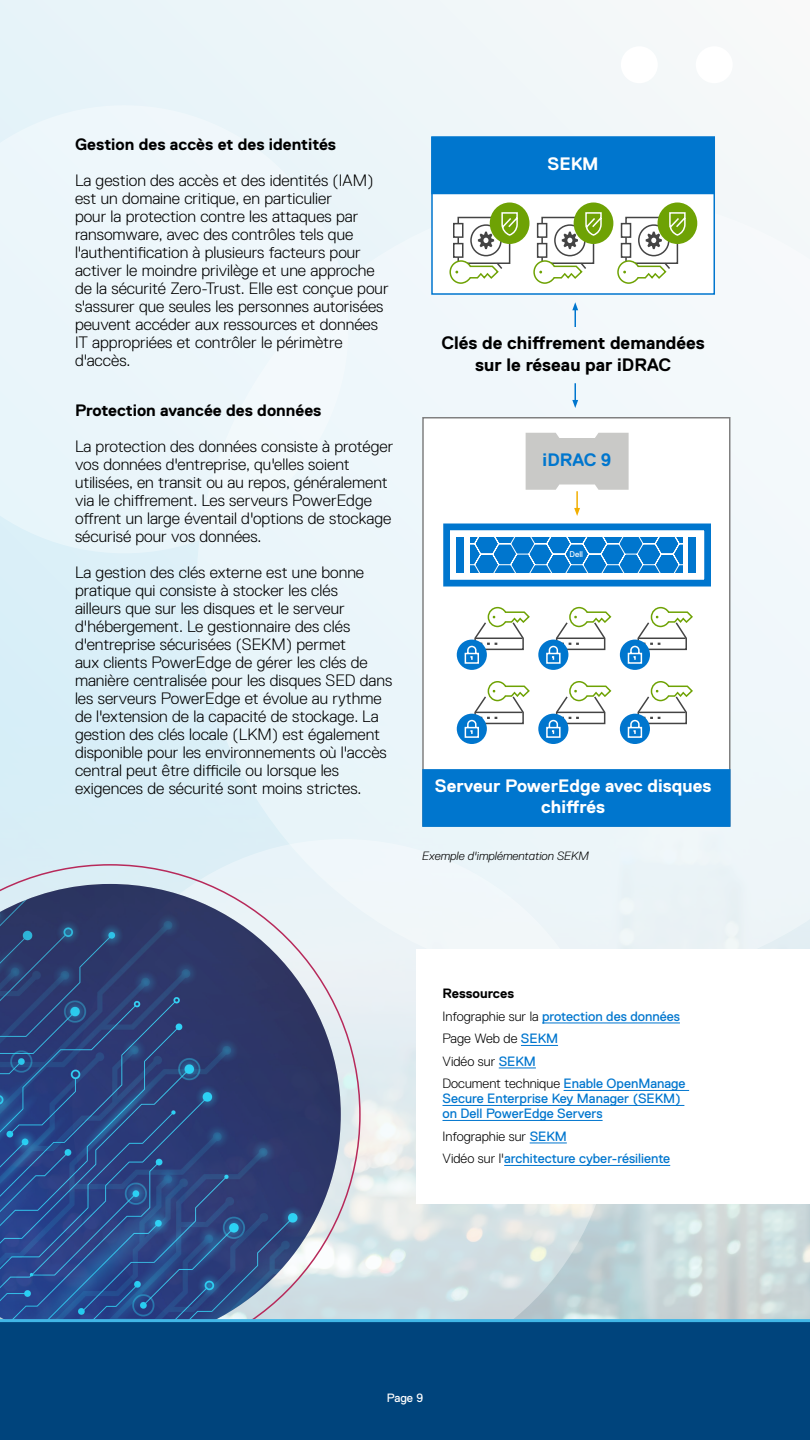
<style>
.page{position:relative;width:810px;height:1440px;background:#fff}
.page>*{position:absolute;margin:0;border:0;box-sizing:border-box;transform-origin:0 0}
.t1{font:700 18px/21.6px "Dell Replica";color:#000;text-align:center}
.t2{font:700 18px/21.6px "Dell Replica";color:#fff;text-align:center}
.t3{font:700 18px "Dell Replica";color:#0076ce}
.t4{font:300 16.5px/18px "Dell Replica";color:#000}
.t5{font:700 16.5px "Dell Replica";color:#000}
.t6{font:13.5px/15px "Dell Replica";color:#0076ce}
.t7{font:300 13.5px/22.5px "Dell Replica";color:#000}
.t8{font:italic 300 12px "Dell Replica";color:#000}
.t9{font:12px "Dell Replica";color:#fff}
.t10{font:8.25px "Dell Replica";color:#fff}
.s1{font-weight:700}
.s2{font-weight:400;color:#0076ce}
.s3{font-weight:300;color:#000}
</style>
<div class="page">
<div style="left:0;top:0;width:810px;height:1440px;background:linear-gradient(to right,#dff1f9,#f9faf9)"></div>
<img style="left:0;top:712px;width:810px;height:607px">
<div style="left:0;top:105px;width:348px;height:448px;background:#ebf5fa"></div>
<div style="left:196px;top:194px;width:614px;height:756px;background:#eef7fb"></div>
<svg style="left:72px;top:839px;width:541px;height:541px"></svg>
<div style="left:431px;top:136px;width:284px;height:159px;background:#fff;border:2px solid #0076ce"></div>
<div style="left:422px;top:417px;width:308px;height:409px;background:#fff;border:2px solid #808080"></div>
<svg style="left:0;top:864px;width:361px;height:455px;background:#e0e7ed"></svg>
<img style="left:0;top:884px;width:341px;height:435px">
<div style="left:431px;top:136px;width:284px;height:58px;background:#0076ce;border:2px solid #0076ce"></div>
<svg style="left:478px;top:232px;width:16px;height:17px"></svg>
<div style="left:470px;top:224px;width:32px;height:32px;border:2px solid #444;border-radius:50%"></div>
<div style="left:458px;top:217px;width:52px;height:47px;border:2px solid #444"></div>
<div style="left:453px;top:223px;width:11px;height:15px;background:#fff;border:2px solid #444"></div>
<div style="left:453px;top:243px;width:11px;height:15px;background:#fff;border:2px solid #444"></div>
<svg style="left:449px;top:260px;width:55px;height:24px"></svg>
<div style="left:490px;top:202px;width:40px;height:42px;background:#6ea204;border-radius:50%"></div>
<svg style="left:501px;top:212px;width:17px;height:24px"></svg>
<svg style="left:562px;top:232px;width:16px;height:17px"></svg>
<div style="left:554px;top:224px;width:32px;height:32px;border:2px solid #444;border-radius:50%"></div>
<div style="left:541px;top:217px;width:53px;height:47px;border:2px solid #444"></div>
<div style="left:537px;top:223px;width:10px;height:15px;background:#fff;border:2px solid #444"></div>
<div style="left:537px;top:243px;width:10px;height:15px;background:#fff;border:2px solid #444"></div>
<svg style="left:533px;top:260px;width:55px;height:24px"></svg>
<div style="left:574px;top:202px;width:39px;height:42px;background:#6ea204;border-radius:50%"></div>
<svg style="left:585px;top:212px;width:17px;height:24px"></svg>
<svg style="left:646px;top:232px;width:16px;height:17px"></svg>
<div style="left:638px;top:224px;width:32px;height:32px;border:2px solid #444;border-radius:50%"></div>
<div style="left:625px;top:217px;width:53px;height:47px;border:2px solid #444"></div>
<div style="left:621px;top:223px;width:10px;height:15px;background:#fff;border:2px solid #444"></div>
<div style="left:621px;top:243px;width:10px;height:15px;background:#fff;border:2px solid #444"></div>
<svg style="left:617px;top:260px;width:55px;height:24px"></svg>
<div style="left:658px;top:202px;width:39px;height:42px;background:#6ea204;border-radius:50%"></div>
<svg style="left:669px;top:212px;width:17px;height:24px"></svg>
<hr style="left:574px;top:307px;width:2px;height:20px;background:#0076ce">
<svg style="left:572px;top:302px;width:6px;height:8px"></svg>
<hr style="left:574px;top:383px;width:2px;height:20px;background:#0076ce">
<svg style="left:572px;top:400px;width:6px;height:8px"></svg>
<hr style="left:576px;top:491px;width:2px;height:20px;background:#f2af00">
<svg style="left:574px;top:508px;width:6px;height:8px"></svg>
<div style="left:422px;top:769px;width:308px;height:58px;background:#0076ce;border:2px solid #0076ce"></div>
<div style="left:457px;top:640px;width:30px;height:30px;background:#0076ce;border-radius:50%"></div>
<svg style="left:464px;top:606px;width:66px;height:59px"></svg>
<div style="left:457px;top:714px;width:30px;height:30px;background:#0076ce;border-radius:50%"></div>
<svg style="left:464px;top:681px;width:66px;height:58px"></svg>
<div style="left:538px;top:640px;width:30px;height:30px;background:#0076ce;border-radius:50%"></div>
<svg style="left:545px;top:606px;width:67px;height:59px"></svg>
<div style="left:538px;top:714px;width:30px;height:30px;background:#0076ce;border-radius:50%"></div>
<svg style="left:545px;top:681px;width:67px;height:58px"></svg>
<div style="left:620px;top:640px;width:30px;height:30px;background:#0076ce;border-radius:50%"></div>
<svg style="left:627px;top:606px;width:66px;height:59px"></svg>
<div style="left:620px;top:714px;width:30px;height:30px;background:#0076ce;border-radius:50%"></div>
<svg style="left:627px;top:681px;width:66px;height:58px"></svg>
<div style="left:456px;top:537px;width:8px;height:36px;background:#0076ce"></div>
<div style="left:688px;top:537px;width:8px;height:36px;background:#0076ce"></div>
<div style="left:443px;top:524px;width:268px;height:63px;border:7px solid #0076ce"></div>
<svg style="left:470px;top:537px;width:213px;height:36px;background:#1e86d3"></svg>
<svg style="left:526px;top:433px;width:103px;height:57px;background:#cdcdcb"></svg>
<div style="left:696px;top:46px;width:37px;height:37px;background:#fff;border-radius:50%"></div>
<div style="left:621px;top:46px;width:37px;height:37px;background:#fff;border-radius:50%"></div>
<div style="left:0;top:1321px;width:810px;height:119px;background:#00447c"></div>
<hr style="left:0;top:1319px;width:810px;height:3px;background:#41b6e6">
<div style="left:416px;top:950px;width:394px;height:254px;background:#fff"></div>
<hr style="left:542px;top:1023px;width:138px;height:1px;background:#0076ce">
<hr style="left:521px;top:1045px;width:37px;height:1px;background:#0076ce">
<hr style="left:499px;top:1068px;width:37px;height:1px;background:#0076ce">
<hr style="left:564px;top:1090px;width:125px;height:1px;background:#0076ce">
<hr style="left:442px;top:1105px;width:242px;height:1px;background:#0076ce">
<hr style="left:442px;top:1120px;width:161px;height:1px;background:#0076ce">
<hr style="left:530px;top:1143px;width:37px;height:1px;background:#0076ce">
<hr style="left:504px;top:1165px;width:166px;height:1px;background:#0076ce">
<p class="t5" style="left:75px;top:135px;width:263px">Gestion des accès et des identités</p>
<p class="t4" style="left:75px;top:172px;width:315px">La gestion des accès et des identités (IAM) est un domaine critique, en particulier<br>pour la protection contre les attaques par ransomware, avec des contrôles tels que l'authentification à plusieurs facteurs pour activer le moindre privilège et une approche de la sécurité Zero-Trust. Elle est conçue pour s'assurer que seules les personnes autorisées peuvent accéder aux ressources et données IT appropriées et contrôler le périmètre d'accès.</p>
<p class="t5" style="left:75px;top:402px;width:248px">Protection avancée des données</p>
<p class="t4" style="left:75px;top:438px;width:320px">La protection des données consiste à protéger vos données d'entreprise, qu'elles soient utilisées, en transit ou au repos, généralement via le chiffrement. Les serveurs PowerEdge offrent un large éventail d'options de stockage sécurisé pour vos données.</p>
<p class="t4" style="left:75px;top:564px;width:319px">La gestion des clés externe est une bonne pratique qui consiste à stocker les clés<br>ailleurs que sur les disques et le serveur d'hébergement. Le gestionnaire des clés d'entreprise sécurisées (SEKM) permet<br>aux clients PowerEdge de gérer les clés de manière centralisée pour les disques SED dans les serveurs PowerEdge et évolue au rythme de l'extension de la capacité de stockage. La gestion des clés locale (LKM) est également disponible pour les environnements où l'accès central peut être difficile ou lorsque les exigences de sécurité sont moins strictes.</p>
<p class="t2" style="left:548px;top:153px;width:53px">SEKM</p>
<p class="t1" style="left:441px;top:332px;width:265px">Clés de chiffrement demandées sur le réseau par iDRAC</p>
<p class="t3" style="left:543px;top:450px;width:70px">iDRAC 9</p>
<p class="t10" style="left:570px;top:550px;width:15px">Dell</p>
<p class="t2" style="left:435px;top:775px;width:278px">Serveur PowerEdge avec disques chiffrés</p>
<p class="t8" style="left:422px;top:849px;width:168px">Exemple d'implémentation SEKM</p>
<p class="t7" style="left:442px;top:983px;width:245px"><span class="s1">Ressources<br></span>Infographie sur la <span class="s2">protection des données<br></span>Page Web de <span class="s2">SEKM<br></span>Vidéo sur <span class="s2">SEKM<br></span>Document technique <span class="s2">Enable OpenManage</span></p>
<p class="t6" style="left:442px;top:1091px;width:240px">Secure Enterprise Key Manager (SEKM) on Dell PowerEdge Servers</p>
<p class="t6" style="left:442px;top:1125px;width:229px;line-height:22.5px"><span class="s3">Infographie sur</span> SEKM<br><span class="s3">Vidéo sur l'</span>architecture cyber-résiliente</p>
<p class="t9" style="left:387px;top:1391px;width:38px">Page 9</p>
</div>
